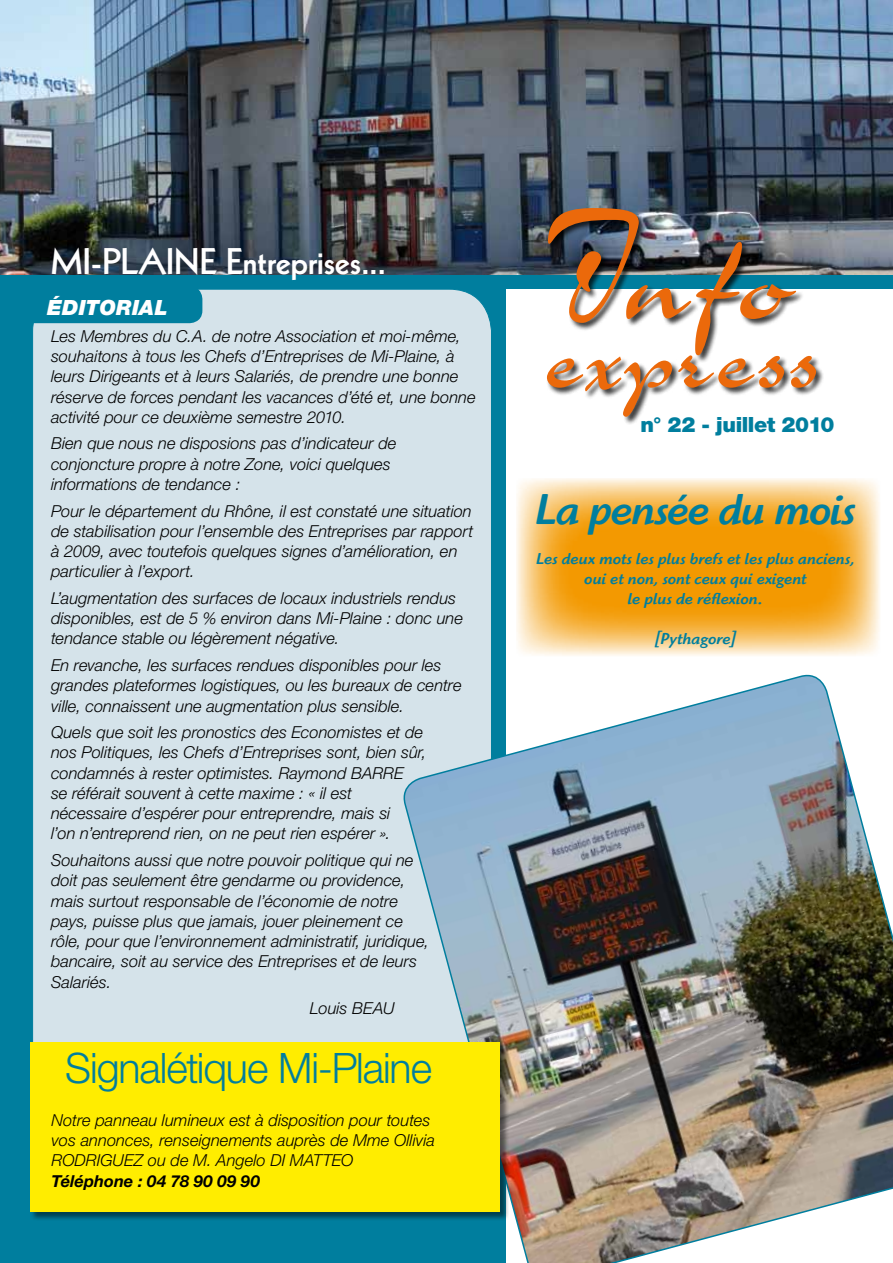
<style>
.page{position:relative;width:893px;height:1263px;background:#fff}
.page>*{position:absolute;margin:0;border:0;box-sizing:border-box;transform-origin:0 0}
.t1{font:150px "Charme Std";color:#eb690b}
.t2{font:120px "Charme Std";letter-spacing:.005em;color:#eb690b}
.t3{font:italic 500 45px "Highlander Std";letter-spacing:-.025em;color:#007e9e}
.t4{font:300 42px "Helvetica Neue LT Std";letter-spacing:-.025em;color:#007e9e}
.t5{font:800 36px "Kabel";letter-spacing:.005em;color:#fff}
.t6{font:900 21px "Helvetica Neue LT Std";letter-spacing:-.02em;color:#007e9e}
.t7{font:italic 900 21px "Helvetica Neue LT Std";letter-spacing:.005em;color:#fff}
.t8{font:italic 300 16.5px/20.2px "Helvetica Neue LT Std";color:#000}
.t9{font:italic 500 16.5px/19.8px "Highlander Std";letter-spacing:.005em;color:#007e9e;text-align:center}
.t10{font:italic 700 16.5px "Helvetica Neue LT Std";color:#000}
.s1{font-size:180px}
</style>
<div class="page">
<svg style="left:516px;top:478px;width:364px;height:178px"></svg>
<div style="left:0;top:286px;width:505px;height:977px;background:#007e9e"></div>
<div style="left:33px;top:289px;width:458px;height:922px;background:#d5e3ea;border-radius:43px"></div>
<img style="left:0;top:0;width:893px;height:276px">
<div style="left:0;top:276px;width:893px;height:13px;background:#007e9e"></div>
<div style="left:34px;top:289px;width:168px;height:34px;background:#007e9e"></div>
<div style="left:546px;top:208px;width:278px;height:217px;background:#000;opacity:.75"></div>
<img style="left:403px;top:671px;width:490px;height:592px">
<div style="left:30px;top:1042px;width:479px;height:179px;background:#000;opacity:.5"></div>
<div style="left:30px;top:1043px;width:470px;height:169px;background:#ffed00"></div>
<h3 class="t5" style="left:51px;top:241px;width:337px">MI-PLAINE Entreprises...</h3>
<p class="t7" style="left:47px;top:294px;width:122px">ÉDITORIAL</p>
<p class="t8" style="left:51px;top:326px;width:426px">Les Membres du C.A. de notre Association et moi-même, souhaitons à tous les Chefs d’Entreprises de Mi-Plaine, à leurs Dirigeants et à leurs Salariés, de prendre une bonne réserve de forces pendant les vacances d’été et, une bonne activité pour ce deuxième semestre 2010.</p>
<p class="t8" style="left:51px;top:433px;width:347px">Bien que nous ne disposions pas d’indicateur de conjoncture propre à notre Zone, voici quelques informations de tendance :</p>
<p class="t8" style="left:51px;top:500px;width:424px">Pour le département du Rhône, il est constaté une situation de stabilisation pour l’ensemble des Entreprises par rapport à 2009, avec toutefois quelques signes d’amélioration, en particulier à l’export.</p>
<p class="t8" style="left:51px;top:588px;width:413px">L’augmentation des surfaces de locaux industriels rendus disponibles, est de 5 % environ dans Mi-Plaine : donc une tendance stable ou légèrement négative.</p>
<p class="t8" style="left:51px;top:655px;width:412px">En revanche, les surfaces rendues disponibles pour les grandes plateformes logistiques, ou les bureaux de centre ville, connaissent une augmentation plus sensible.</p>
<p class="t8" style="left:51px;top:722px;width:377px">Quels que soit les pronostics des Economistes et de nos Politiques, les Chefs d’Entreprises sont, bien sûr, condamnés à rester optimistes. Raymond BARRE<br>se référait souvent à cette maxime : « il est nécessaire d’espérer pour entreprendre, mais si<br>l’on n’entreprend rien, on ne peut rien espérer ».</p>
<p class="t8" style="left:51px;top:850px;width:380px">Souhaitons aussi que notre pouvoir politique qui ne doit pas seulement être gendarme ou providence, mais surtout responsable de l’économie de notre pays, puisse plus que jamais, jouer pleinement ce rôle, pour que l’environnement administratif, juridique, bancaire, soit au service des Entreprises et de leurs Salariés.</p>
<p class="t8" style="left:310px;top:998px;width:83px">Louis Bea u</p>
<h3 class="t4" style="left:65px;top:1042px;width:368px">Signalétique Mi-Plaine</h3>
<p class="t8" style="left:52px;top:1110px;width:385px">Notre panneau lumineux est à disposition pour toutes vos annonces, renseignements auprès de Mme Ollivia<br>RODRIGUEZ ou de M. Angelo DI MATTEO</p>
<p class="t10" style="left:52px;top:1170px;width:210px">Téléphone : 04 78 90 09 90</p>
<h1 class="t1" style="left:544px;top:206px;width:253px"><span class="s1">I</span>nfo</h1>
<h2 class="t2" style="left:544px;top:297px;width:278px">express</h2>
<p class="t6" style="left:641px;top:412px;width:195px">n° 22 - juillet 2010</p>
<h3 class="t3" style="left:535px;top:483px;width:322px">La pensée du mois</h3>
<p class="t9" style="left:536px;top:549px;width:320px">Les deux mots les plus brefs et les plus anciens, oui et non, sont ceux qui exigent<br>le plus de réflexion.</p>
<p class="t9" style="left:655px;top:628px;width:83px">[Pythagore]</p>
</div>
